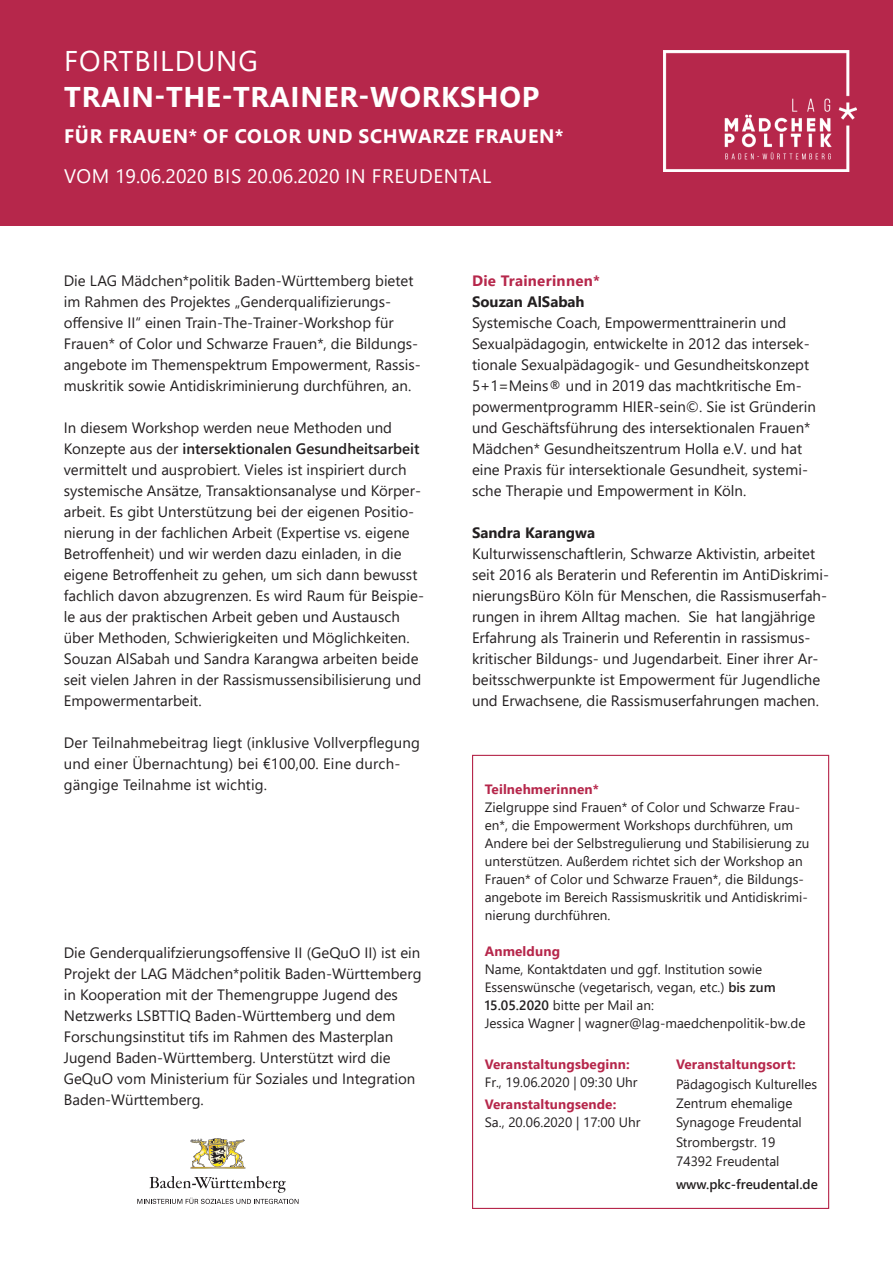
<style>
.page{position:relative;width:893px;height:1263px;background:#fff}
.page>*{position:absolute;margin:0;border:0;box-sizing:border-box;transform-origin:0 0}
.t1{font:700 28.5px "Segoe UI";letter-spacing:.025em;color:#fff}
.t2{font:28.5px "Segoe UI";letter-spacing:.035em;color:#fff}
.t3{font:19.5px "Segoe UI";letter-spacing:.025em;color:#fff}
.t4{font:700 19.5px "Segoe UI";letter-spacing:.035em;color:#fff}
.t5{font:15px/21px "Segoe UI";color:#231f20}
.t6{font:700 15px "Segoe UI";color:#231f20}
.t7{font:700 15px "Segoe UI";letter-spacing:.02em;color:#b6274b}
.t8{font:13.5px/18px "Segoe UI";color:#231f20}
.t9{font:700 13.5px "Segoe UI";letter-spacing:.01em;color:#b6274b}
.t10{font:600 13.5px "Segoe UI";color:#231f20}
.s1{font-weight:600}
</style>
<div class="page">
<div style="left:0;top:0;width:893px;height:225px;background:#b6274b"></div>
<img style="left:190px;top:1138px;width:56px;height:30px">
<svg style="left:137px;top:1176px;width:162px;height:28px"></svg>
<img style="left:663px;top:50px;width:193px;height:122px">
<h1 class="t2" style="left:64px;top:34px;width:195px">FORTBILDUNG</h1>
<h1 class="t1" style="left:64px;top:70px;width:476px">TRAIN-THE-TRAINER-WORKSHOP</h1>
<h2 class="t4" style="left:64px;top:117px;width:501px">FÜR FRAUEN* OF COLOR UND SCHWARZE FRAUEN*</h2>
<h2 class="t3" style="left:64px;top:158px;width:429px">VOM 19.06.2020 BIS 20.06.2020 IN FREUDENTAL</h2>
<p class="t5" style="left:64px;top:269px;width:358px">Die LAG Mädchen*politik Baden-Württemberg bietet im Rahmen des Projektes „Genderqualifizierungs&shy;offensive II“ einen Train-The-Trainer-Workshop für Frauen* of Color und Schwarze Frauen*, die Bildungs&shy;angebote im Themenspektrum Empowerment, Rassis&shy;muskritik sowie Antidiskriminierung durchführen, an.</p>
<p class="t5" style="left:64px;top:416px;width:362px">In diesem Workshop werden neue Methoden und Konzepte aus der <span class="s1">intersektionalen Gesundheitsarbeit </span>vermittelt und ausprobiert. Vieles ist inspiriert durch systemische Ansätze, Transaktionsanalyse und Körper&shy;arbeit. Es gibt Unterstützung bei der eigenen Positio&shy;nierung in der fachlichen Arbeit (Expertise vs. eigene Betroffenheit) und wir werden dazu einladen, in die eigene Betroffenheit zu gehen, um sich dann bewusst fachlich davon abzugrenzen. Es wird Raum für Beispie&shy;le aus der praktischen Arbeit geben und Austausch über Methoden, Schwierigkeiten und Möglichkeiten.<br>Souzan AlSabah und Sandra Karangwa arbeiten beide seit vielen Jahren in der Rassismussensibilisierung und Empowermentarbeit.</p>
<p class="t5" style="left:64px;top:731px;width:358px">Der Teilnahmebeitrag liegt (inklusive Vollverpflegung und einer Übernachtung) bei €100,00. Eine durch&shy;gängige Teilnahme ist wichtig.</p>
<p class="t5" style="left:64px;top:941px;width:359px">Die Genderqualifzierungsoffensive II (GeQuO II) ist ein Projekt der LAG Mädchen*politik Baden-Württemberg in Kooperation mit der Themengruppe Jugend des Netzwerks LSBTTIQ Baden-Württemberg und dem Forschungsinstitut tifs im Rahmen des Masterplan Jugend Baden-Württemberg. Unterstützt wird die GeQuO vom Ministerium für Soziales und Integration Baden-Württemberg.</p>
<p class="t7" style="left:472px;top:267px;width:129px">Die Trainerinnen*</p>
<p class="t6" style="left:472px;top:288px;width:114px">Souzan AlSabah</p>
<p class="t5" style="left:472px;top:311px;width:345px">Systemische Coach, Empowermenttrainerin und Sexualpädagogin, entwickelte in 2012 das intersek&shy;tionale Sexualpädagogik- und Gesundheitskonzept 5+1=Meins® und in 2019 das machtkritische Em&shy;powermentprogramm HIER-sein©. Sie ist Gründerin und Geschäftsführung des intersektionalen Frauen* Mädchen* Gesundheitszentrum Holla e.V. und hat eine Praxis für intersektionale Gesundheit, systemi&shy;sche Therapie und Empowerment in Köln.</p>
<p class="t6" style="left:472px;top:519px;width:125px">Sandra Karangwa</p>
<p class="t5" style="left:472px;top:542px;width:359px">Kulturwissenschaftlerin, Schwarze Aktivistin, arbeitet seit 2016 als Beraterin und Referentin im AntiDiskrimi&shy;nierungsBüro Köln für Menschen, die Rassismuserfah&shy;rungen in ihrem Alltag machen. Sie hat langjährige Erfahrung als Trainerin und Referentin in rassismus&shy;kritischer Bildungs- und Jugendarbeit. Einer ihrer Ar&shy;beitsschwerpunkte ist Empowerment für Jugendliche und Erwachsene, die Rassismuserfahrungen machen.</p>
<p class="t9" style="left:485px;top:777px;width:116px">Teilnehmerinnen*</p>
<p class="t8" style="left:485px;top:797px;width:326px">Zielgruppe sind Frauen* of Color und Schwarze Frau&shy;en*, die Empowerment Workshops durchführen, um Andere bei der Selbstregulierung und Stabilisierung zu unterstützen. Außerdem richtet sich der Workshop an Frauen* of Color und Schwarze Frauen*, die Bildungs&shy;angebote im Bereich Rassismuskritik und Antidiskrimi&shy;nierung durchführen.</p>
<p class="t9" style="left:485px;top:939px;width:77px">Anmeldung</p>
<p class="t8" style="left:485px;top:959px;width:322px">Name, Kontaktdaten und ggf. Institution sowie Essenswünsche (vegetarisch, vegan, etc.) <span class="s1">bis zum 15.05.2020</span> bitte per Mail an:<br>Jessica Wagner | wagner@lag-maedchenpolitik-bw.de</p>
<p class="t9" style="left:485px;top:1051px;width:146px">Veranstaltungsbeginn:</p>
<p class="t8" style="left:485px;top:1072px;width:154px">Fr., 19.06.2020 | 09:30 Uhr</p>
<p class="t9" style="left:485px;top:1092px;width:133px">Veranstaltungsende:</p>
<p class="t8" style="left:485px;top:1112px;width:157px">Sa., 20.06.2020 | 17:00 Uhr</p>
<p class="t9" style="left:676px;top:1051px;width:121px">Veranstaltungsort:</p>
<p class="t8" style="left:676px;top:1073px;width:143px;line-height:19.5px">Pädagogisch Kulturelles<br>Zentrum ehemalige<br>Synagoge Freudental<br>Strombergstr. 19<br>74392 Freudental</p>
<p class="t10" style="left:676px;top:1171px;width:143px">www.pkc-freudental.de</p>
</div>
